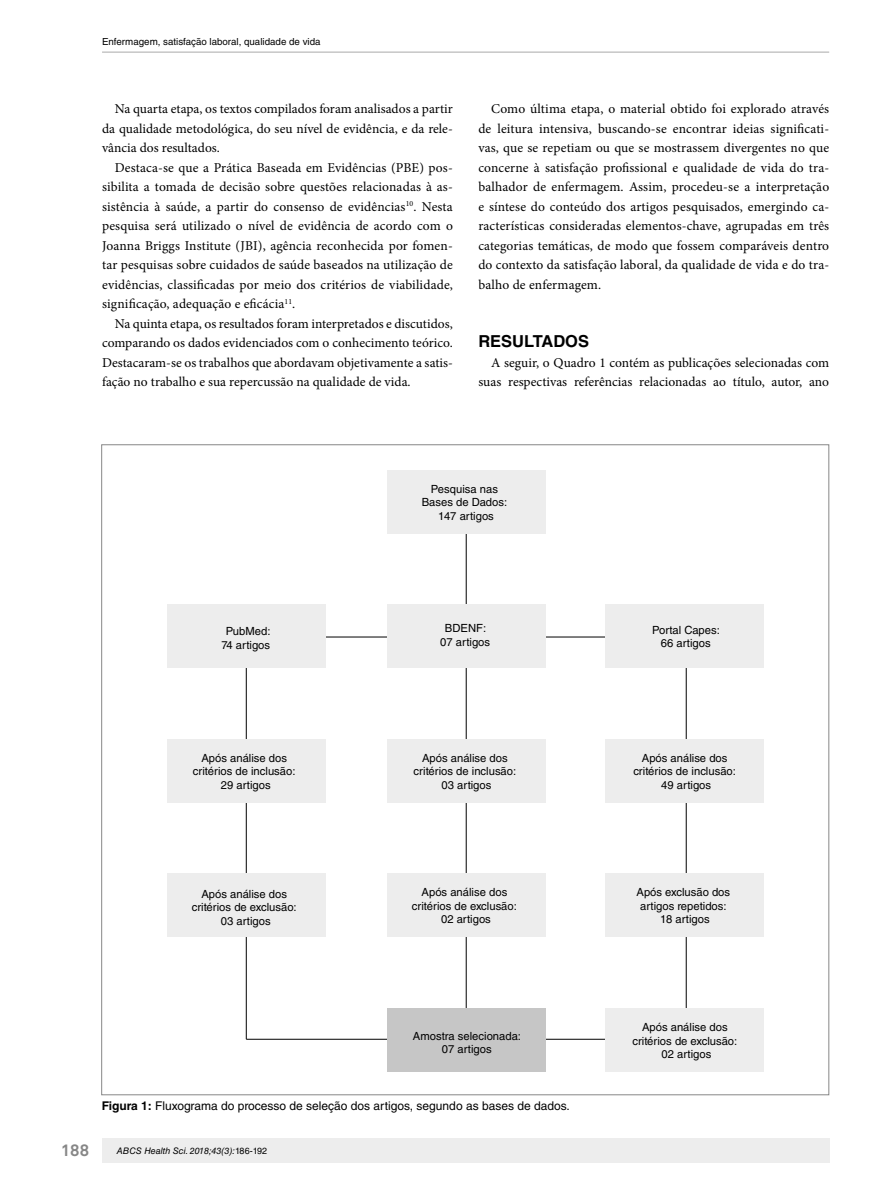
<style>
.page{position:relative;width:893px;height:1191px;background:#fff}
.page>*{position:absolute;margin:0;border:0;box-sizing:border-box;transform-origin:0 0}
.t1{font:700 16.5px "Helvetica LT Std";color:#000}
.t2{font:700 16.5px "Akkurat Pro";color:#878787}
.t3{font:13.5px/19.5px "Minion Pro";color:#000;text-align:justify}
.t4{font:12px "Helvetica LT Std";color:#000}
.t5{font:11.25px/13.5px "Helvetica LT Std";color:#000;text-align:center}
.t6{font:9.75px "Helvetica LT Std";color:#000}
.t7{font:italic 9px "Helvetica LT Std";color:#000}
.s1{font-weight:700}
.s2{font-style:normal}
</style>
<div class="page">
<div style="left:102px;top:1138px;width:727px;height:24px;background:#ededed"></div>
<hr style="left:102px;top:51px;width:727px;height:2px;background:#c6c6c6">
<hr style="left:466px;top:533px;width:1px;height:506px;background:#000">
<hr style="left:246px;top:636px;width:440px;height:1px;background:#000">
<hr style="left:686px;top:607px;width:1px;height:429px;background:#000">
<hr style="left:246px;top:616px;width:1px;height:423px;background:#000">
<hr style="left:246px;top:1038px;width:369px;height:1px;background:#000">
<div style="left:388px;top:470px;width:158px;height:63px;background:#ededed"></div>
<div style="left:388px;top:604px;width:158px;height:64px;background:#ededed"></div>
<div style="left:605px;top:604px;width:158px;height:64px;background:#ededed"></div>
<div style="left:168px;top:604px;width:158px;height:64px;background:#ededed"></div>
<div style="left:388px;top:739px;width:158px;height:63px;background:#ededed"></div>
<div style="left:605px;top:739px;width:158px;height:63px;background:#ededed"></div>
<div style="left:168px;top:739px;width:158px;height:63px;background:#ededed"></div>
<div style="left:388px;top:873px;width:158px;height:64px;background:#ededed"></div>
<div style="left:605px;top:873px;width:158px;height:64px;background:#ededed"></div>
<div style="left:168px;top:873px;width:158px;height:64px;background:#ededed"></div>
<div style="left:388px;top:1008px;width:158px;height:63px;background:#c6c6c6"></div>
<div style="left:605px;top:1008px;width:158px;height:63px;background:#ededed"></div>
<p class="t6" style="left:102px;top:36px;width:220px">Enfermagem, satisfação laboral, qualidade de vida</p>
<p class="t3" style="left:102px;top:99px;width:352px;text-indent:13px">Na quarta etapa, os textos compilados foram analisados a partir da qualidade metodológica, do seu nível de evidência, e da rele&shy;vância dos resultados.</p>
<p class="t3" style="left:102px;top:158px;width:352px;text-indent:13px">Destaca-se que a Prática Baseada em Evidências (PBE) pos&shy;sibilita a tomada de decisão sobre questões relacionadas à as&shy;sistência à saúde, a partir do consenso de evidências<sup>10</sup>. Nesta pesquisa será utilizado o nível de evidência de acordo com o Joanna Briggs Institute (JBI), agência reconhecida por fomen&shy;tar pesquisas sobre cuidados de saúde baseados na utilização de evidências, classificadas por meio dos critérios de viabilidade, significação, adequação e eficácia<sup>11</sup>.</p>
<p class="t3" style="left:102px;top:314px;width:352px;text-indent:13px">Na quinta etapa, os resultados foram interpretados e discutidos, comparando os dados evidenciados com o conhecimento teórico.<br>Destacaram-se os trabalhos que abordavam objetivamente a satis&shy;fação no trabalho e sua repercussão na qualidade de vida.</p>
<p class="t3" style="left:478px;top:99px;width:352px;text-indent:13px">Como última etapa, o material obtido foi explorado através de leitura intensiva, buscando-se encontrar ideias significati&shy;vas, que se repetiam ou que se mostrassem divergentes no que concerne à satisfação profissional e qualidade de vida do tra&shy;balhador de enfermagem. Assim, procedeu-se a interpretação e síntese do conteúdo dos artigos pesquisados, emergindo ca&shy;racterísticas consideradas elementos-chave, agrupadas em três categorias temáticas, de modo que fossem comparáveis dentro do contexto da satisfação laboral, da qualidade de vida e do tra&shy;balho de enfermagem.</p>
<p class="t1" style="left:478px;top:331px;width:112px">RESULTADOS</p>
<p class="t3" style="left:478px;top:353px;width:352px;text-align:right">A seguir, o Quadro 1 contém as publicações selecionadas com suas respectivas referências relacionadas ao título, autor, ano</p>
<p class="t5" style="left:422px;top:482px;width:87px">Pesquisa nas<br>Bases de Dados:<br>147 artigos</p>
<p class="t5" style="left:221px;top:624px;width:51px">PubMed:<br>74 artigos</p>
<p class="t5" style="left:440px;top:621px;width:51px">BDENF:<br>07 artigos</p>
<p class="t5" style="left:652px;top:623px;width:69px">Portal Capes:<br>66 artigos</p>
<p class="t5" style="left:193px;top:751px;width:104px">Após análise dos critérios de inclusão:<br>29 artigos</p>
<p class="t5" style="left:414px;top:751px;width:104px">Após análise dos critérios de inclusão:<br>03 artigos</p>
<p class="t5" style="left:633px;top:751px;width:104px">Após análise dos critérios de inclusão:<br>49 artigos</p>
<p class="t5" style="left:192px;top:887px;width:106px">Após análise dos critérios de exclusão:<br>03 artigos</p>
<p class="t5" style="left:412px;top:885px;width:106px">Após análise dos critérios de exclusão:<br>02 artigos</p>
<p class="t5" style="left:636px;top:885px;width:95px">Após exclusão dos artigos repetidos:<br>18 artigos</p>
<p class="t5" style="left:413px;top:1029px;width:110px">Amostra selecionada:<br>07 artigos</p>
<p class="t5" style="left:632px;top:1020px;width:106px">Após análise dos critérios de exclusão:<br>02 artigos</p>
<p class="t4" style="left:102px;top:1099px;width:470px"><span class="s1">Figura 1:</span> Fluxograma do processo de seleção dos artigos, segundo as bases de dados.</p>
<p class="t2" style="left:61px;top:1139px;width:30px">188</p>
<p class="t7" style="left:117px;top:1145px;width:152px">ABCS Health Sci. 2018;43(3):<span class="s2">186-192</span></p>
</div>
